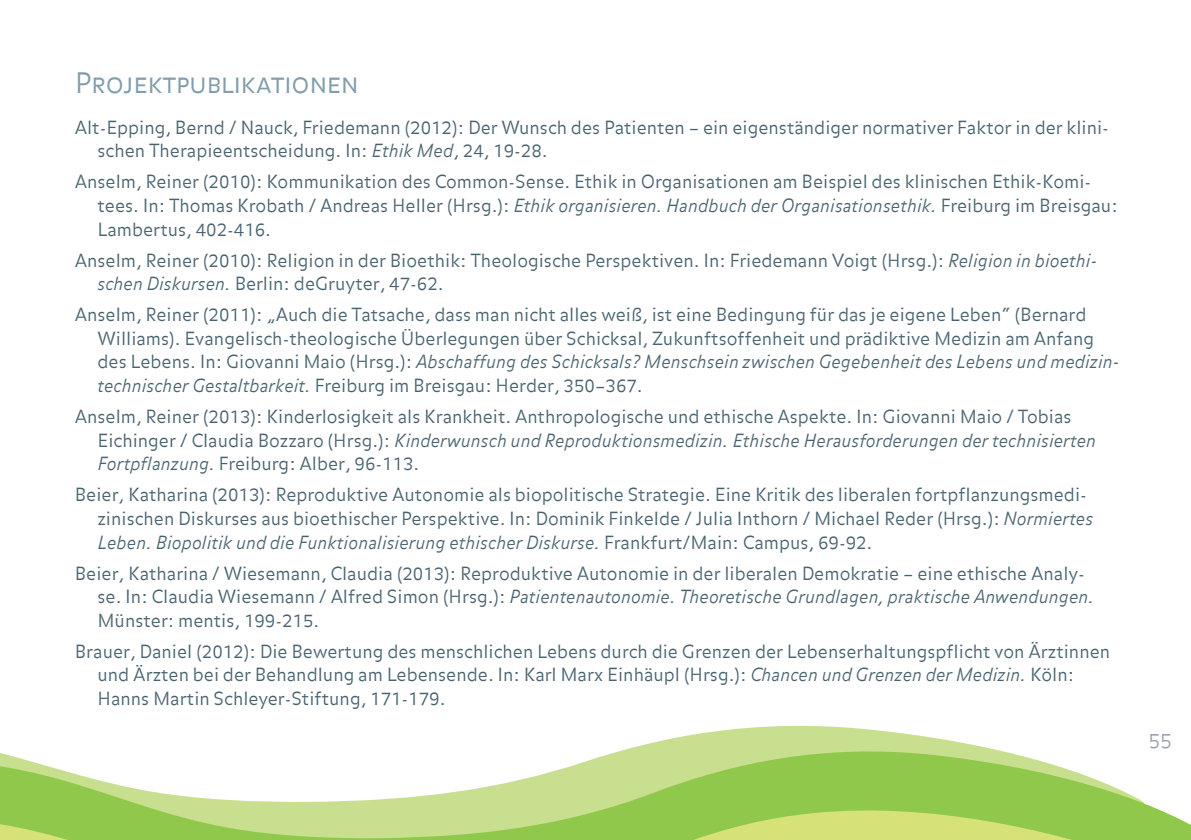
<style>
.page{position:relative;width:1191px;height:840px;background:#fff}
.page>*{position:absolute;margin:0;border:0;box-sizing:border-box;transform-origin:0 0}
.t1{font:28px "Balance Light Caps";color:#819dac}
.t2{font:20px "Balance Light Caps";color:#9ba1ad}
.t3{font:300 18px/23.6px "Balance";color:#47626f}
.s1{font-style:italic}
</style>
<div class="page">
<svg style="left:675px;top:725px;width:259px;height:13px;fill:#c7df8f"></svg>
<svg style="left:0;top:738px;width:1191px;height:101px"></svg>
<h1 class="t1" style="left:75px;top:66px;width:285px">Projektpublikationen</h1>
<p class="t3" style="left:98px;top:116px;width:1013px;text-indent:-23px">Alt-Epping, Bernd / Nauck, Friedemann (2012): Der Wunsch des Patienten – ein eigenständiger normativer Faktor in der klini&shy;schen Therapieentscheidung. In: <span class="s1">Ethik Med</span>, 24, 19-28.</p>
<p class="t3" style="left:98px;top:171px;width:1021px;text-indent:-23px">Anselm, Reiner (2010): Kommunikation des Common-Sense. Ethik in Organisationen am Beispiel des klinischen Ethik-Komi&shy;tees. In: Thomas Krobath / Andreas Heller (Hrsg.): <span class="s1">Ethik organisieren. Handbuch der Organisationsethik.</span> Freiburg im Breisgau:<br>Lambertus, 402-416.</p>
<p class="t3" style="left:98px;top:249px;width:1001px;text-indent:-23px">Anselm, Reiner (2010): Religion in der Bioethik: Theologische Perspektiven. In: Friedemann Voigt (Hrsg.): <span class="s1">Religion in bioethi&shy;schen Diskursen.</span> Berlin: deGruyter, 47-62.</p>
<p class="t3" style="left:98px;top:304px;width:1023px;text-indent:-23px">Anselm, Reiner (2011): „Auch die Tatsache, dass man nicht alles weiß, ist eine Bedingung für das je eigene Leben“ (Bernard Williams). Evangelisch-theologische Überlegungen über Schicksal, Zukunftsoffenheit und prädiktive Medizin am Anfang des Lebens. In: Giovanni Maio (Hrsg.): <span class="s1">Abschaffung des Schicksals? Menschsein zwischen Gegebenheit des Lebens und medizin&shy;technischer Gestaltbarkeit.</span> Freiburg im Breisgau: Herder, 350–367.</p>
<p class="t3" style="left:98px;top:405px;width:1000px;text-indent:-23px">Anselm, Reiner (2013): Kinderlosigkeit als Krankheit. Anthropologische und ethische Aspekte. In: Giovanni Maio / Tobias<br>Eichinger / Claudia Bozzaro (Hrsg.): <span class="s1">Kinderwunsch und Reproduktionsmedizin. Ethische Herausforderungen der technisierten<br>Fortpflanzung.</span> Freiburg: Alber, 96-113.</p>
<p class="t3" style="left:98px;top:484px;width:997px;text-indent:-23px">Beier, Katharina (2013): Reproduktive Autonomie als biopolitische Strategie. Eine Kritik des liberalen fortpflanzungsmedi&shy;zinischen Diskurses aus bioethischer Perspektive. In: Dominik Finkelde / Julia Inthorn / Michael Reder (Hrsg.): <span class="s1">Normiertes<br>Leben. Biopolitik und die Funktionalisierung ethischer Diskurse.</span> Frankfurt/Main: Campus, 69-92.</p>
<p class="t3" style="left:98px;top:562px;width:998px;text-indent:-23px">Beier, Katharina / Wiesemann, Claudia (2013): Reproduktive Autonomie in der liberalen Demokratie – eine ethische Analy&shy;se. In: Claudia Wiesemann / Alfred Simon (Hrsg.): <span class="s1">Patientenautonomie. Theoretische Grundlagen, praktische Anwendungen.<br></span>Münster: mentis, 199-215.</p>
<p class="t3" style="left:98px;top:640px;width:1014px;text-indent:-23px">Brauer, Daniel (2012): Die Bewertung des menschlichen Lebens durch die Grenzen der Lebenserhaltungspflicht von Ärztinnen und Ärzten bei der Behandlung am Lebensende. In: Karl Marx Einhäupl (Hrsg.): <span class="s1">Chancen und Grenzen der Medizin.</span> Köln:<br>Hanns Martin Schleyer-Stiftung, 171-179.</p>
<p class="t2" style="left:1148px;top:726px;width:25px">55</p>
</div>
